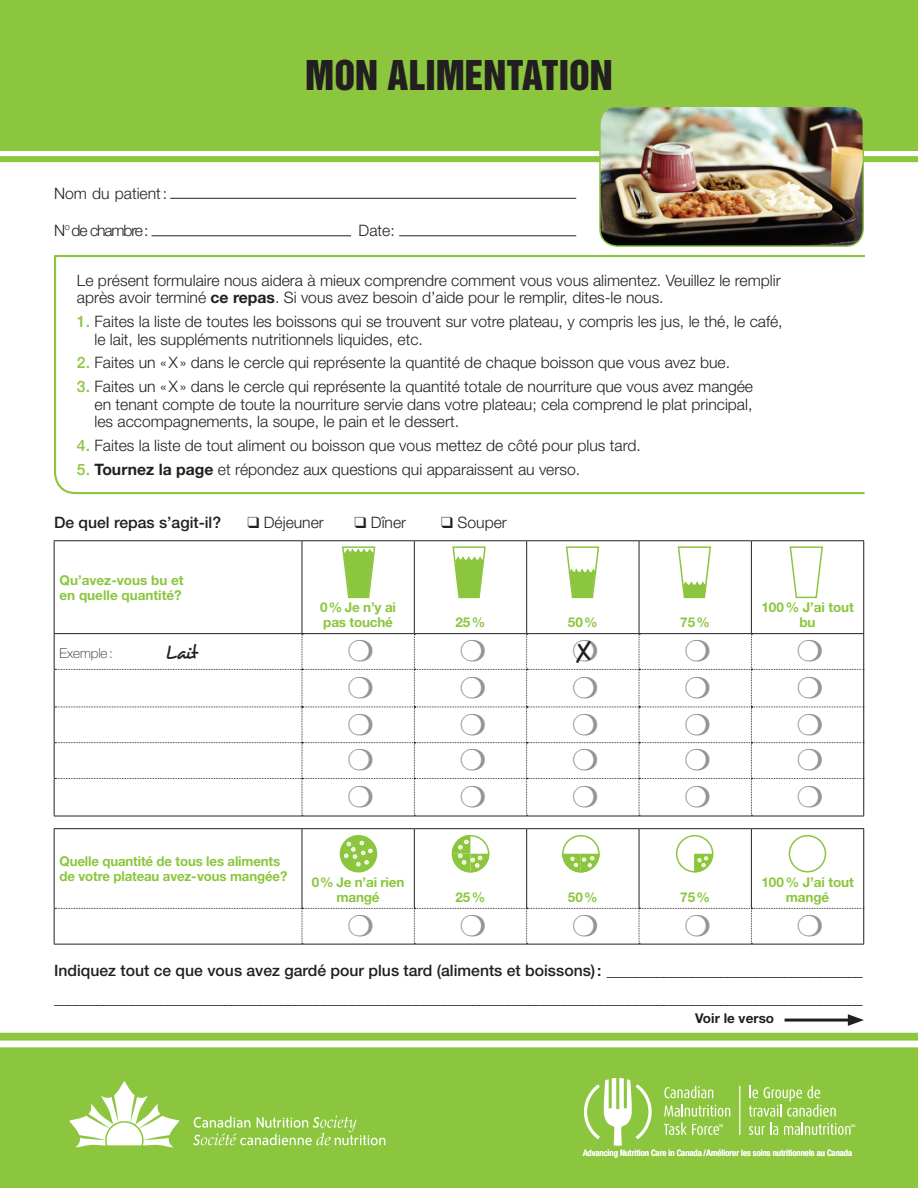
<style>
.page{position:relative;width:918px;height:1188px;background:#fff}
.page>*{position:absolute;margin:0;border:0;box-sizing:border-box;transform-origin:0 0}
.t1{font:37.5px "Helvetica Inserat";letter-spacing:-.005em;color:#231f20}
.t2{font:27.3px "Desyrel";color:#231f20}
.t3{font:19.5px "Desyrel";color:#231f20}
.t4{font:300 15.75px/17.7px "Helvetica Neue";color:#231f20}
.t5{font:500 15.75px "Helvetica Neue";color:#231f20}
.t6{font:300 15.75px "Helvetica Neue";letter-spacing:-.075em;color:#231f20}
.t7{font:700 13.5px/15px "Helvetica Neue";letter-spacing:-.01em;color:#8bc63e;text-align:center}
.t8{font:700 13.5px "Helvetica Neue";color:#231f20}
.t9{font:100 13.5px "Helvetica Neue";color:#231f20}
.t10{font:500 condensed 8.85px "Helvetica Neue";color:#fff}
.t11{font:500 condensed 3.75px "Helvetica Neue";color:#fff}
.s1{font-weight:700}
.s2{font-weight:500;color:#8bc63e}
.s3{font-weight:300}
</style>
<div class="page">
<div style="left:340px;top:836px;width:36px;height:36px;background:#8bc63e;border-radius:50%"></div>
<div style="left:340px;top:835px;width:37px;height:38px;border:2px solid #8bc63e;border-radius:50%"></div>
<div style="left:0;top:0;width:918px;height:151px;background:#8bc63e"></div>
<div style="left:0;top:156px;width:918px;height:6px;background:#8bc63e"></div>
<div style="left:0;top:1047px;width:918px;height:141px;background:#8bc63e"></div>
<div style="left:0;top:1033px;width:918px;height:8px;background:#8bc63e"></div>
<svg style="left:54px;top:257px;width:811px;height:238px"></svg>
<hr style="left:54px;top:255px;width:811px;height:2px;background:#8bc63e">
<hr style="left:170px;top:198px;width:406px;height:1px;background:#231f20">
<hr style="left:152px;top:235px;width:199px;height:1px;background:#231f20">
<hr style="left:399px;top:235px;width:177px;height:1px;background:#231f20">
<img style="left:601px;top:108px;width:261px;height:138px">
<div style="left:599px;top:106px;width:265px;height:141px;border:1px solid #8bc63e;border-radius:17px"></div>
<hr style="left:54px;top:540px;width:248px;height:1px;background:#231f20">
<hr style="left:54px;top:541px;width:1px;height:92px;background:#231f20">
<hr style="left:302px;top:540px;width:112px;height:1px;background:#231f20">
<hr style="left:302px;top:541px;width:1px;height:92px;background:#231f20">
<hr style="left:414px;top:540px;width:113px;height:1px;background:#231f20">
<hr style="left:414px;top:541px;width:1px;height:92px;background:#231f20">
<hr style="left:527px;top:540px;width:112px;height:1px;background:#231f20">
<hr style="left:526px;top:541px;width:1px;height:92px;background:#231f20">
<hr style="left:639px;top:540px;width:112px;height:1px;background:#231f20">
<hr style="left:639px;top:541px;width:1px;height:92px;background:#231f20">
<hr style="left:751px;top:540px;width:113px;height:1px;background:#231f20">
<hr style="left:751px;top:541px;width:1px;height:92px;background:#231f20">
<hr style="left:863px;top:541px;width:1px;height:92px;background:#231f20">
<hr style="left:54px;top:633px;width:248px;height:1px;background:#231f20">
<hr style="left:54px;top:634px;width:1px;height:35px;background:#231f20">
<hr style="left:302px;top:633px;width:112px;height:1px;background:#231f20">
<hr style="left:414px;top:633px;width:113px;height:1px;background:#231f20">
<hr style="left:527px;top:633px;width:112px;height:1px;background:#231f20">
<hr style="left:639px;top:633px;width:112px;height:1px;background:#231f20">
<hr style="left:751px;top:633px;width:113px;height:1px;background:#231f20">
<hr style="left:54px;top:669px;width:1px;height:38px;background:#231f20">
<hr style="left:54px;top:707px;width:1px;height:36px;background:#231f20">
<hr style="left:54px;top:743px;width:1px;height:35px;background:#231f20">
<hr style="left:54px;top:778px;width:1px;height:38px;background:#231f20">
<hr style="left:54px;top:816px;width:248px;height:1px;background:#231f20">
<hr style="left:302px;top:816px;width:112px;height:1px;background:#231f20">
<hr style="left:414px;top:816px;width:113px;height:1px;background:#231f20">
<hr style="left:527px;top:816px;width:112px;height:1px;background:#231f20">
<hr style="left:639px;top:816px;width:112px;height:1px;background:#231f20">
<hr style="left:751px;top:816px;width:113px;height:1px;background:#231f20">
<hr style="left:54px;top:828px;width:248px;height:1px;background:#231f20">
<hr style="left:54px;top:829px;width:1px;height:79px;background:#231f20">
<hr style="left:302px;top:828px;width:112px;height:1px;background:#231f20">
<hr style="left:302px;top:829px;width:1px;height:79px;background:#231f20">
<hr style="left:414px;top:828px;width:113px;height:1px;background:#231f20">
<hr style="left:414px;top:829px;width:1px;height:79px;background:#231f20">
<hr style="left:527px;top:828px;width:112px;height:1px;background:#231f20">
<hr style="left:526px;top:829px;width:1px;height:79px;background:#231f20">
<hr style="left:639px;top:828px;width:112px;height:1px;background:#231f20">
<hr style="left:639px;top:829px;width:1px;height:79px;background:#231f20">
<hr style="left:751px;top:828px;width:113px;height:1px;background:#231f20">
<hr style="left:751px;top:829px;width:1px;height:79px;background:#231f20">
<hr style="left:863px;top:829px;width:1px;height:79px;background:#231f20">
<hr style="left:54px;top:908px;width:1px;height:36px;background:#231f20">
<hr style="left:54px;top:944px;width:248px;height:1px;background:#231f20">
<hr style="left:302px;top:944px;width:112px;height:1px;background:#231f20">
<hr style="left:414px;top:944px;width:113px;height:1px;background:#231f20">
<hr style="left:527px;top:944px;width:112px;height:1px;background:#231f20">
<hr style="left:639px;top:944px;width:112px;height:1px;background:#231f20">
<hr style="left:751px;top:944px;width:113px;height:1px;background:#231f20">
<hr style="left:785px;top:1019px;width:69px;height:3px;background:#231f20">
<svg style="left:848px;top:1014px;width:16px;height:12px"></svg>
<svg style="left:694px;top:854px;width:19px;height:16px"></svg>
<svg style="left:562px;top:854px;width:38px;height:17px"></svg>
<svg style="left:452px;top:835px;width:37px;height:35px"></svg>
<svg style="left:344px;top:841px;width:28px;height:25px"></svg>
<svg style="left:193px;top:1116px;width:192px;height:29px"></svg>
<svg style="left:69px;top:1081px;width:111px;height:67px"></svg>
<svg style="left:664px;top:1086px;width:49px;height:12px"></svg>
<svg style="left:664px;top:1104px;width:66px;height:31px"></svg>
<svg style="left:749px;top:1086px;width:102px;height:49px"></svg>
<svg style="left:584px;top:1078px;width:68px;height:68px"></svg>
<hr style="left:739px;top:1086px;width:1px;height:49px;background:#fff">
<svg style="left:342px;top:546px;width:34px;height:53px"></svg>
<svg style="left:452px;top:546px;width:34px;height:53px"></svg>
<svg style="left:565px;top:546px;width:35px;height:53px"></svg>
<svg style="left:677px;top:546px;width:35px;height:53px"></svg>
<svg style="left:789px;top:546px;width:34px;height:53px"></svg>
<div style="left:452px;top:835px;width:37px;height:38px;border:2px solid #8bc63e;border-radius:50%"></div>
<div style="left:789px;top:835px;width:37px;height:38px;border:2px solid #8bc63e;border-radius:50%"></div>
<div style="left:562px;top:835px;width:38px;height:38px;border:2px solid #8bc63e;border-radius:50%"></div>
<div style="left:676px;top:835px;width:37px;height:38px;border:2px solid #8bc63e;border-radius:50%"></div>
<svg style="left:55px;top:634px;width:809px;height:182px"></svg>
<svg style="left:55px;top:908px;width:809px;height:36px"></svg>
<p class="t1" style="left:305px;top:53px;width:309px">MON ALIMENTATION</p>
<p class="t4" style="left:54px;top:184px;width:115px">Nom du patient:</p>
<p class="t6" style="left:54px;top:221px;width:96px">N<sup>o</sup> de chambre:</p>
<p class="t4" style="left:359px;top:221px;width:38px">Date:</p>
<p class="t4" style="left:77px;top:271px;width:705px">Le présent formulaire nous aidera à mieux comprendre comment vous vous alimentez. Veuillez le remplir après avoir terminé <span class="s1">ce repas</span>. Si vous avez besoin d’aide pour le remplir, dites-le nous.</p>
<p class="t4" style="left:94px;top:312px;width:690px;text-indent:-18px"><span class="s2">1.</span> Faites la liste de toutes les boissons qui se trouvent sur votre plateau, y compris les jus, le thé, le café, le lait, les suppléments nutritionnels liquides, etc.</p>
<p class="t4" style="left:77px;top:354px;width:655px"><span class="s2">2.</span> Faites un «X» dans le cercle qui représente la quantité de chaque boisson que vous avez bue.</p>
<p class="t4" style="left:94px;top:377px;width:660px;text-align:justify;text-indent:-18px"><span class="s2">3.</span> Faites un «X» dans le cercle qui représente la quantité totale de nourriture que vous avez mangée en tenant compte de toute la nourriture servie dans votre plateau; cela comprend le plat principal, les accompagnements, la soupe, le pain et le dessert.</p>
<p class="t4" style="left:77px;top:436px;width:565px"><span class="s2">4.</span> Faites la liste de tout aliment ou boisson que vous mettez de côté pour plus tard.</p>
<p class="t4" style="left:77px;top:460px;width:505px"><span class="s2">5.</span> <span class="s1">Tournez la page</span> et répondez aux questions qui apparaissent au verso.</p>
<p class="t5" style="left:54px;top:513px;width:169px">De quel repas s’agit-il?</p>
<p class="t4" style="left:247px;top:513px;width:78px">❑ Déjeuner</p>
<p class="t4" style="left:355px;top:513px;width:53px">❑ Dîner</p>
<p class="t4" style="left:441px;top:513px;width:67px">❑ Souper</p>
<p class="t7" style="left:60px;top:572px;width:126px">Qu’avez-vous bu et</p>
<p class="t7" style="left:60px;top:588px;width:124px">en quelle quantité?</p>
<p class="t9" style="left:60px;top:645px;width:55px">Exemple:</p>
<p class="t3" style="left:165px;top:640px;width:34px">Lait</p>
<p class="t7" style="left:320px;top:600px;width:77px;text-align:left">0% Je n’y ai pas touché</p>
<p class="t7" style="left:456px;top:615px;width:31px">25%</p>
<p class="t7" style="left:568px;top:615px;width:31px">50%</p>
<p class="t7" style="left:680px;top:615px;width:31px">75%</p>
<p class="t2" style="left:576px;top:633px;width:15px">X</p>
<p class="t7" style="left:761px;top:600px;width:94px">100 % J’ai tout bu</p>
<p class="t7" style="left:60px;top:854px;width:230px;text-align:left">Quelle quantité de tous les aliments de votre plateau avez-vous mangée?</p>
<p class="t7" style="left:312px;top:874px;width:94px">0% Je n’ai rien mangé</p>
<p class="t7" style="left:456px;top:889px;width:31px">25%</p>
<p class="t7" style="left:568px;top:889px;width:31px">50%</p>
<p class="t7" style="left:680px;top:889px;width:31px">75%</p>
<p class="t7" style="left:761px;top:874px;width:94px">100 % J’ai tout mangé</p>
<p class="t5" style="left:54px;top:961px;width:810px">Indiquez tout ce que vous avez gardé pour plus tard (aliments et boissons): <span class="s3">____________________________________</span></p>
<p class="t4" style="left:54px;top:989px;width:810px">__________________________________________________________________________________________________________________</p>
<p class="t8" style="left:695px;top:1010px;width:81px">Voir le verso</p>
<p class="t11" style="left:719px;top:1123px;width:6px">TM</p>
<p class="t11" style="left:851px;top:1123px;width:6px">MC</p>
<p class="t10" style="left:583px;top:1148px;width:271px">Advancing Nutrition Care in Canada /Améliorer les soins nutritionnels au Canada</p>
</div>
